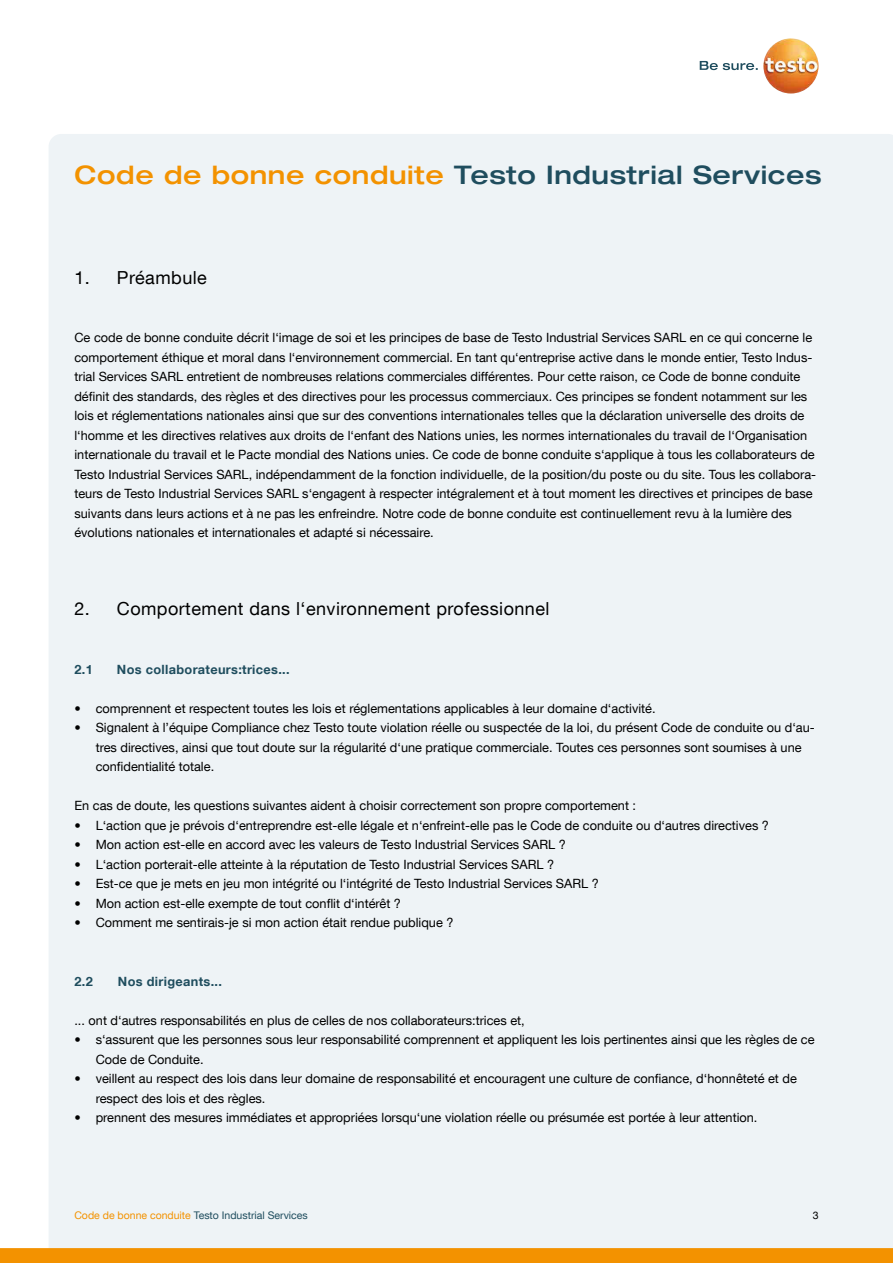
<style>
.page{position:relative;width:893px;height:1263px;background:#fff}
.page>*{position:absolute;margin:0;border:0;box-sizing:border-box;transform-origin:0 0}
.t1{font:500 expanded 25.5px "Helvetica Neue LT Com";letter-spacing:.025em;color:#1f4d5e}
.t2{font:18px "Helvetica Neue LT Com";letter-spacing:.025em;color:#000}
.t3{font:12.75px/19.5px "Helvetica Neue LT Com";color:#000}
.t4{font:700 12.75px "Helvetica Neue LT Com";letter-spacing:.025em;color:#1f4d5e}
.t5{font:10.5px "Helvetica Neue LT Com";color:#1f4d5e}
.t6{font:10.5px "Helvetica Neue LT Com";color:#000}
.s1{color:#f39200}
</style>
<div class="page">
<div style="left:49px;top:134px;width:844px;height:1114px;background:#eef3f6"></div>
<svg style="left:700px;top:61px;width:58px;height:9px"></svg>
<img style="left:763px;top:38px;width:56px;height:56px;border-radius:28px">
<div style="left:0;top:1248px;width:893px;height:15px;background:#f39200"></div>
<h1 class="t1" style="left:74px;top:158px;width:749px"><span class="s1">Code de bonne conduite</span> Testo Industrial Services</h1>
<h2 class="t2" style="left:74px;top:266px;width:134px">1. Préambule</h2>
<p class="t3" style="left:74px;top:327px;width:743px">Ce code de bonne conduite décrit l‘image de soi et les principes de base de Testo Industrial Services SARL en ce qui concerne le comportement éthique et moral dans l‘environnement commercial. En tant qu‘entreprise active dans le monde entier, Testo Indus&shy;trial Services SARL entretient de nombreuses relations commerciales différentes. Pour cette raison, ce Code de bonne conduite définit des standards, des règles et des directives pour les processus commerciaux. Ces principes se fondent notamment sur les lois et réglementations nationales ainsi que sur des conventions internationales telles que la déclaration universelle des droits de l‘homme et les directives relatives aux droits de l‘enfant des Nations unies, les normes internationales du travail de l‘Organisation internationale du travail et le Pacte mondial des Nations unies. Ce code de bonne conduite s‘applique à tous les collaborateurs de Testo Industrial Services SARL, indépendamment de la fonction individuelle, de la position/du poste ou du site. Tous les collabora&shy;teurs de Testo Industrial Services SARL s‘engagent à respecter intégralement et à tout moment les directives et principes de base suivants dans leurs actions et à ne pas les enfreindre. Notre code de bonne conduite est continuellement revu à la lumière des évolutions nationales et internationales et adapté si nécessaire.</p>
<h2 class="t2" style="left:74px;top:598px;width:477px">2. Comportement dans l‘environnement professionnel</h2>
<p class="t4" style="left:74px;top:661px;width:20px">2.1</p>
<p class="t4" style="left:117px;top:661px;width:174px">Nos collaborateurs:trices...</p>
<p class="t3" style="left:74px;top:698px;width:583px">• comprennent et respectent toutes les lois et réglementations applicables à leur domaine d‘activité.</p>
<p class="t3" style="left:96px;top:717px;width:721px;text-indent:-21px">• Signalent à l’équipe Compliance chez Testo toute violation réelle ou suspectée de la loi, du présent Code de conduite ou d‘au&shy;tres directives, ainsi que tout doute sur la régularité d‘une pratique commerciale. Toutes ces personnes sont soumises à une confidentialité totale.</p>
<p class="t3" style="left:74px;top:795px;width:563px">En cas de doute, les questions suivantes aident à choisir correctement son propre comportement :</p>
<p class="t3" style="left:74px;top:815px;width:696px">• L‘action que je prévois d‘entreprendre est-elle légale et n‘enfreint-elle pas le Code de conduite ou d‘autres directives ?</p>
<p class="t3" style="left:74px;top:834px;width:493px">• Mon action est-elle en accord avec les valeurs de Testo Industrial Services SARL ?</p>
<p class="t3" style="left:74px;top:854px;width:481px">• L‘action porterait-elle atteinte à la réputation de Testo Industrial Services SARL ?</p>
<p class="t3" style="left:74px;top:873px;width:526px">• Est-ce que je mets en jeu mon intégrité ou l‘intégrité de Testo Industrial Services SARL ?</p>
<p class="t3" style="left:74px;top:893px;width:328px">• Mon action est-elle exempte de tout conflit d‘intérêt ?</p>
<p class="t3" style="left:74px;top:912px;width:381px">• Comment me sentirais-je si mon action était rendue publique ?</p>
<p class="t4" style="left:74px;top:973px;width:20px">2.2</p>
<p class="t4" style="left:118px;top:973px;width:106px">Nos dirigeants...</p>
<p class="t3" style="left:74px;top:1010px;width:452px">... ont d‘autres responsabilités en plus de celles de nos collaborateurs:trices et,</p>
<p class="t3" style="left:96px;top:1029px;width:720px;text-indent:-21px">• s‘assurent que les personnes sous leur responsabilité comprennent et appliquent les lois pertinentes ainsi que les règles de ce<br>Code de Conduite.</p>
<p class="t3" style="left:96px;top:1068px;width:703px;text-indent:-21px">• veillent au respect des lois dans leur domaine de responsabilité et encouragent une culture de confiance, d‘honnêteté et de respect des lois et des règles.</p>
<p class="t3" style="left:74px;top:1107px;width:685px">• prennent des mesures immédiates et appropriées lorsqu‘une violation réelle ou présumée est portée à leur attention.</p>
<p class="t5" style="left:74px;top:1209px;width:235px"><span class="s1">Code de bonne conduite</span> Testo Industrial Services</p>
<p class="t6" style="left:813px;top:1209px;width:7px">3</p>
</div>
